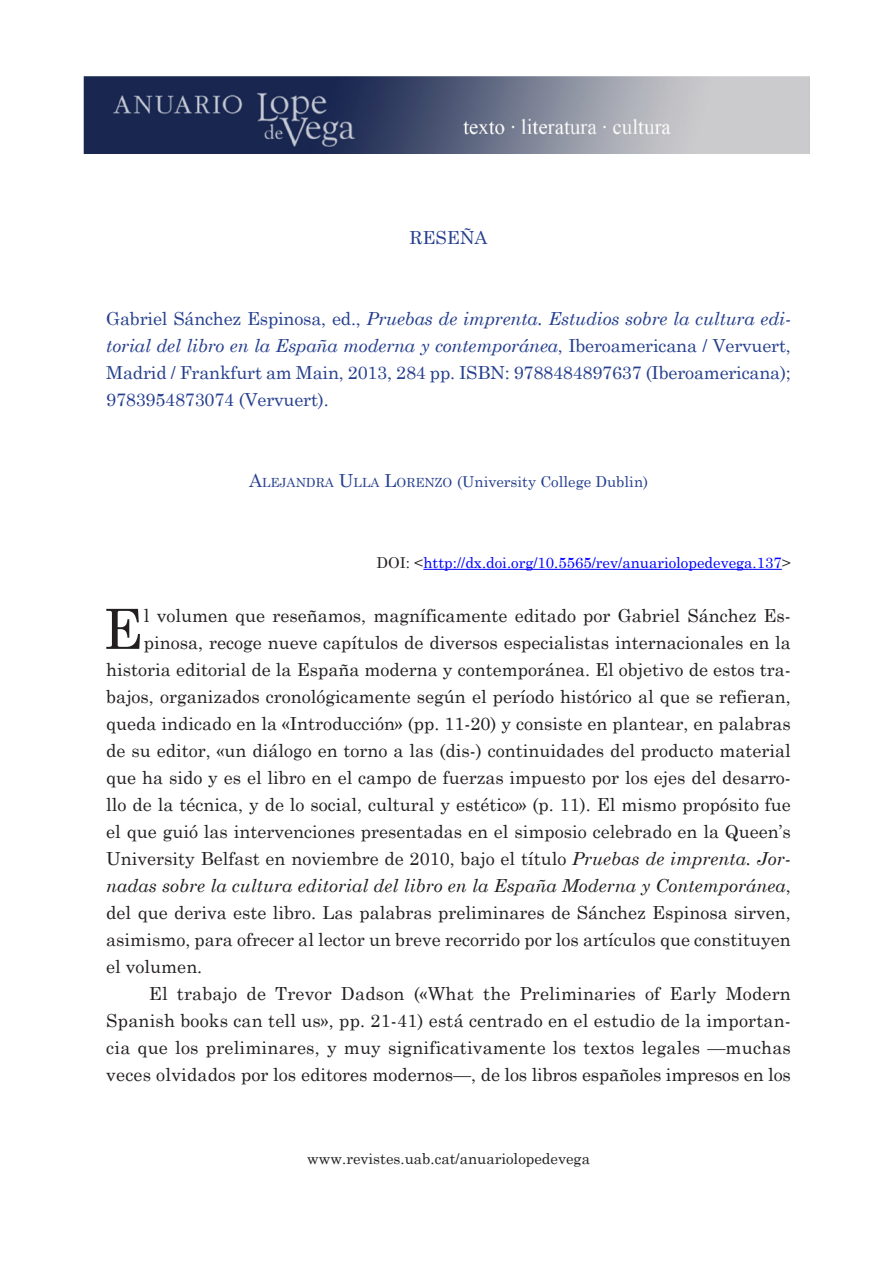
<style>
.page{position:relative;width:893px;height:1263px;background:#fff}
.page>*{position:absolute;margin:0;border:0;box-sizing:border-box;transform-origin:0 0}
.t1{font:55.35px "Century Schoolbook";color:#231f20}
.t2{font:18px "Century Schoolbook";color:#231f20}
.t3{font:18px/27px "Century Schoolbook";letter-spacing:-.01em;color:#253f8e;text-align:justify}
.t4{font:italic 18px "Century Schoolbook";color:#231f20}
.t5{font:15px "Century Schoolbook";color:#00f}
.t6{font:15px "Century Schoolbook";color:#253f8e}
.t7{font:15px "Century Schoolbook";color:#231f20}
.s1{font-style:italic}
.s2{font-size:18px}
.s3{font-size:12.6px}
.s4{color:#231f20}
.s5{font-style:normal}
</style>
<div class="page">
<hr style="left:423px;top:569px;width:359px;height:1px;background:#00f">
<img style="left:84px;top:77px;width:725px;height:77px">
<p class="t3" style="left:410px;top:223px;width:79px">reseña</p>
<p class="t3" style="left:106px;top:304px;width:686px">Gabriel Sánchez Espinosa, ed., <span class="s1">Pruebas de imprenta. Estudios sobre la cultura edi&shy;torial del libro en la España moderna y contemporánea</span>, Iberoamericana / Vervuert, Madrid / Frankfurt am Main, 2013, 284 pp. ISBN: 9788484897637 (Iberoamericana); 9783954873074 (Vervuert).</p>
<p class="t6" style="left:249px;top:472px;width:401px"><span class="s2">A</span><span class="s3">LEJANDRA</span> <span class="s2">U</span><span class="s3">LLA</span> <span class="s2">L</span><span class="s3">ORENZO</span> (University College Dublin)</p>
<p class="t5" style="left:376px;top:553px;width:416px"><span class="s4">DOI: &lt;</span>http://dx.doi.org/10.5565/rev/anuariolopedevega.137<span class="s4">&gt;</span></p>
<h1 class="t1" style="left:103px;top:594px;width:35px">E</h1>
<p class="t2" style="left:144px;top:604px;width:649px">l volumen que reseñamos, magníficamente editado por Gabriel Sánchez Es-</p>
<p class="t2" style="left:144px;top:631px;width:649px">pinosa, recoge nueve capítulos de diversos especialistas internacionales en la</p>
<p class="t2" style="left:106px;top:658px;width:686px">historia editorial de la España moderna y contemporánea. El objetivo de estos tra-</p>
<p class="t2" style="left:106px;top:685px;width:686px">bajos, organizados cronológicamente según el período histórico al que se refieran,</p>
<p class="t2" style="left:106px;top:712px;width:686px">queda indicado en la «Introducción» (pp. 11-20) y consiste en plantear, en palabras</p>
<p class="t2" style="left:106px;top:739px;width:686px">de su editor, «un diálogo en torno a las (dis-) continuidades del producto material</p>
<p class="t2" style="left:106px;top:766px;width:686px">que ha sido y es el libro en el campo de fuerzas impuesto por los ejes del desarro-</p>
<p class="t2" style="left:106px;top:793px;width:686px">llo de la técnica, y de lo social, cultural y estético» (p. 11). El mismo propósito fue</p>
<p class="t2" style="left:106px;top:820px;width:686px">el que guió las intervenciones presentadas en el simposio celebrado en la Queen’s</p>
<p class="t2" style="left:106px;top:847px;width:686px">University Belfast en noviembre de 2010, bajo el título <span class="s1">Pruebas de imprenta. Jor-</span></p>
<p class="t4" style="left:106px;top:874px;width:686px">nadas sobre la cultura editorial del libro en la España Moderna y Contemporánea<span class="s5">,</span></p>
<p class="t2" style="left:106px;top:901px;width:686px">del que deriva este libro. Las palabras preliminares de Sánchez Espinosa sirven,</p>
<p class="t2" style="left:106px;top:928px;width:686px">asimismo, para ofrecer al lector un breve recorrido por los artículos que constituyen</p>
<p class="t2" style="left:106px;top:955px;width:98px">el volumen.</p>
<p class="t2" style="left:149px;top:982px;width:644px">El trabajo de Trevor Dadson («What the Preliminaries of Early Modern</p>
<p class="t2" style="left:106px;top:1009px;width:686px">Spanish books can tell us», pp. 21-41) está centrado en el estudio de la importan-</p>
<p class="t2" style="left:106px;top:1036px;width:686px">cia que los preliminares, y muy significativamente los textos legales —muchas</p>
<p class="t2" style="left:106px;top:1063px;width:686px">veces olvidados por los editores modernos—, de los libros españoles impresos en los</p>
<p class="t7" style="left:307px;top:1149px;width:284px">www.revistes.uab.cat/anuariolopedevega</p>
</div>
